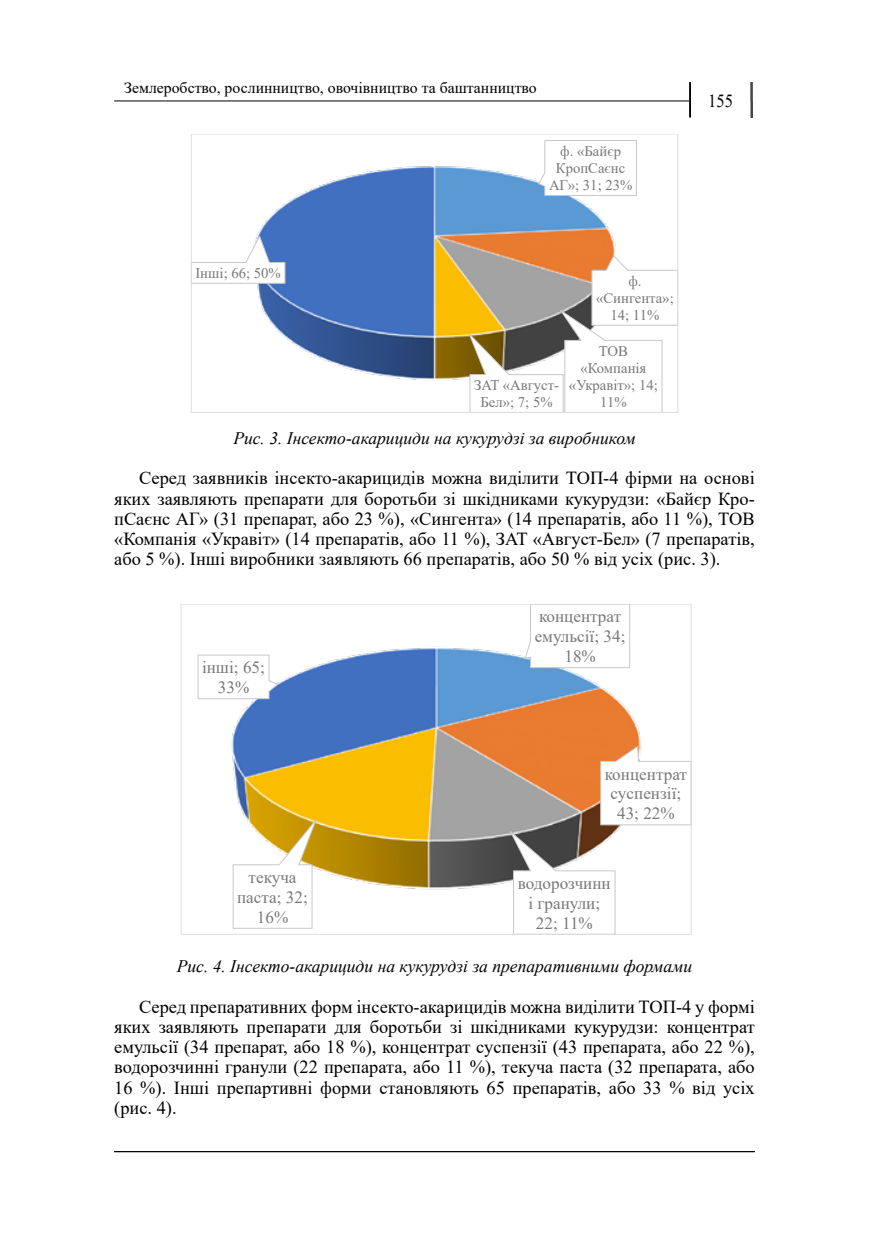
<style>
.page{position:relative;width:869px;height:1241px;background:#fff}
.page>*{position:absolute;margin:0;border:0;box-sizing:border-box;transform-origin:0 0}
.t1{font:18.38px/20.3px "Times New Roman";color:#000;text-align:justify}
.t2{font:18.38px "Times New Roman";color:#000;scale:.9 1}
.t3{font:italic 17.5px "Times New Roman";color:#000}
.t4{font:17.15px/19.8px "Times New Roman";color:#77787b;text-align:center}
.t5{font:15.75px "Times New Roman";color:#000}
.t6{font:14.7px/17px "Times New Roman";color:#77787b;text-align:center}
</style>
<div class="page">
<hr style="left:114px;top:100px;width:574px;height:1px;background:#000">
<hr style="left:688px;top:82px;width:2px;height:35px;background:#000">
<img style="left:750px;top:82px;width:3px;height:35px">
<hr style="left:114px;top:1150px;width:640px;height:1px;background:#000">
<img style="left:257px;top:166px;width:359px;height:214px">
<svg style="left:537px;top:140px;width:100px;height:56px"></svg>
<svg style="left:466px;top:254px;width:210px;height:157px"></svg>
<svg style="left:193px;top:234px;width:93px;height:50px"></svg>
<div style="left:191px;top:134px;width:487px;height:279px;border:1px solid #dcddde"></div>
<img style="left:226px;top:638px;width:415px;height:252px">
<svg style="left:523px;top:606px;width:107px;height:62px"></svg>
<svg style="left:507px;top:744px;width:182px;height:188px"></svg>
<svg style="left:232px;top:814px;width:87px;height:115px"></svg>
<svg style="left:197px;top:654px;width:82px;height:45px"></svg>
<p class="t5" style="left:124px;top:77px;width:414px">Землеробство, рослинництво, овочівництво та баштанництво</p>
<p class="t6" style="left:548px;top:142px;width:85px">ф. «Байєр<br>КропСаєнс<br>АГ»; 31; 23%</p>
<p class="t6" style="left:195px;top:264px;width:87px">Інші; 66; 50%</p>
<p class="t6" style="left:474px;top:376px;width:86px">ЗAT «Август-<br>Бел»; 7; 5%</p>
<p class="t6" style="left:596px;top:272px;width:79px">ф. «Сингента»;<br>14; 11%</p>
<p class="t6" style="left:568px;top:342px;width:90px">ТОВ «Компанія «Укравіт»; 14;<br>11%</p>
<p class="t2" style="left:707px;top:88px;width:29px">155</p>
<p class="t3" style="left:233px;top:425px;width:403px">Рис. 3. Інсекто-акарициди на кукурудзі за виробником</p>
<p class="t1" style="left:114px;top:467px;width:641px;text-indent:25px">Серед заявників інсекто-акарицидів можна виділити ТОП-4 фірми на основі яких заявляють препарати для боротьби зі шкідниками кукурудзи: «Байєр Кро&shy;пСаєнс АГ» (31 препарат, або 23 %), «Сингента» (14 препаратів, або 11 %), ТОВ «Компанія «Укравіт» (14 препаратів, або 11 %), ЗAT «Август-Бел» (7 препаратів, або 5 %). Інші виробники заявляють 66 препаратів, або 50 % від усіх (рис. 3).</p>
<p class="t4" style="left:202px;top:657px;width:64px">інші; 65;<br>33%</p>
<p class="t4" style="left:237px;top:866px;width:72px">текуча паста; 32;<br>16%</p>
<p class="t4" style="left:534px;top:606px;width:92px">концентрат емульсії; 34;<br>18%</p>
<p class="t4" style="left:604px;top:763px;width:84px">концентрат суспензії;<br>43; 22%</p>
<p class="t4" style="left:517px;top:872px;width:95px">водорозчинн і гранули;<br>22; 11%</p>
<p class="t3" style="left:177px;top:953px;width:516px">Рис. 4. Інсекто-акарициди на кукурудзі за препаративними формами</p>
<p class="t1" style="left:114px;top:995px;width:641px;text-indent:25px">Серед препаративних форм інсекто-акарицидів можна виділити ТОП-4 у формі яких заявляють препарати для боротьби зі шкідниками кукурудзи: концентрат емульсії (34 препарат, або 18 %), концентрат суспензії (43 препарата, або 22 %), водорозчинні гранули (22 препарата, або 11 %), текуча паста (32 препарата, або 16 %). Інші препартивні форми становляють 65 препаратів, або 33 % від усіх (рис. 4).</p>
</div>
